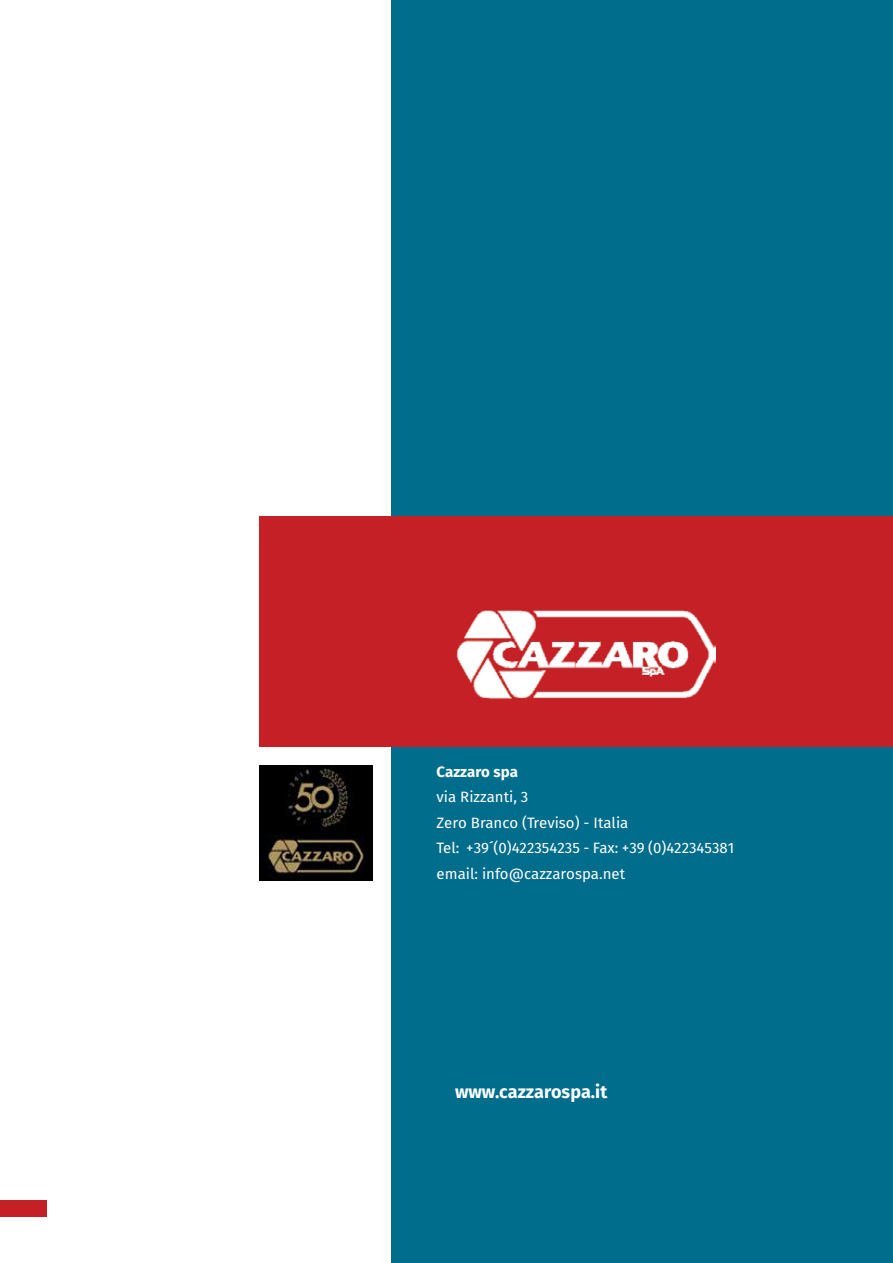
<style>
.page{position:relative;width:893px;height:1263px;background:#fff}
.page>*{position:absolute;margin:0;border:0;box-sizing:border-box;transform-origin:0 0}
.t1{font:700 18px "Fira Sans";color:#fff}
.t2{font:15px/25.5px "Fira Sans";color:#fff}
.t3{font:700 15px "Fira Sans";color:#fff}
</style>
<div class="page">
<div style="left:392px;top:0;width:501px;height:1263px;background:#006d8c"></div>
<div style="left:0;top:1200px;width:47px;height:17px;background:#c52026"></div>
<div style="left:259px;top:516px;width:634px;height:231px;background:#c52026"></div>
<img style="left:259px;top:765px;width:114px;height:116px">
<img style="left:456px;top:610px;width:260px;height:89px">
<p class="t3" style="left:437px;top:761px;width:83px">Cazzaro spa</p>
<p class="t2" style="left:437px;top:784px;width:299px">via Rizzanti, 3<br>Zero Branco (Treviso) - Italia<br>Tel: +39´(0)422354235 - Fax: +39 (0)422345381 email: info@cazzarospa.net</p>
<p class="t1" style="left:455px;top:1079px;width:154px">www.cazzarospa.it</p>
</div>
